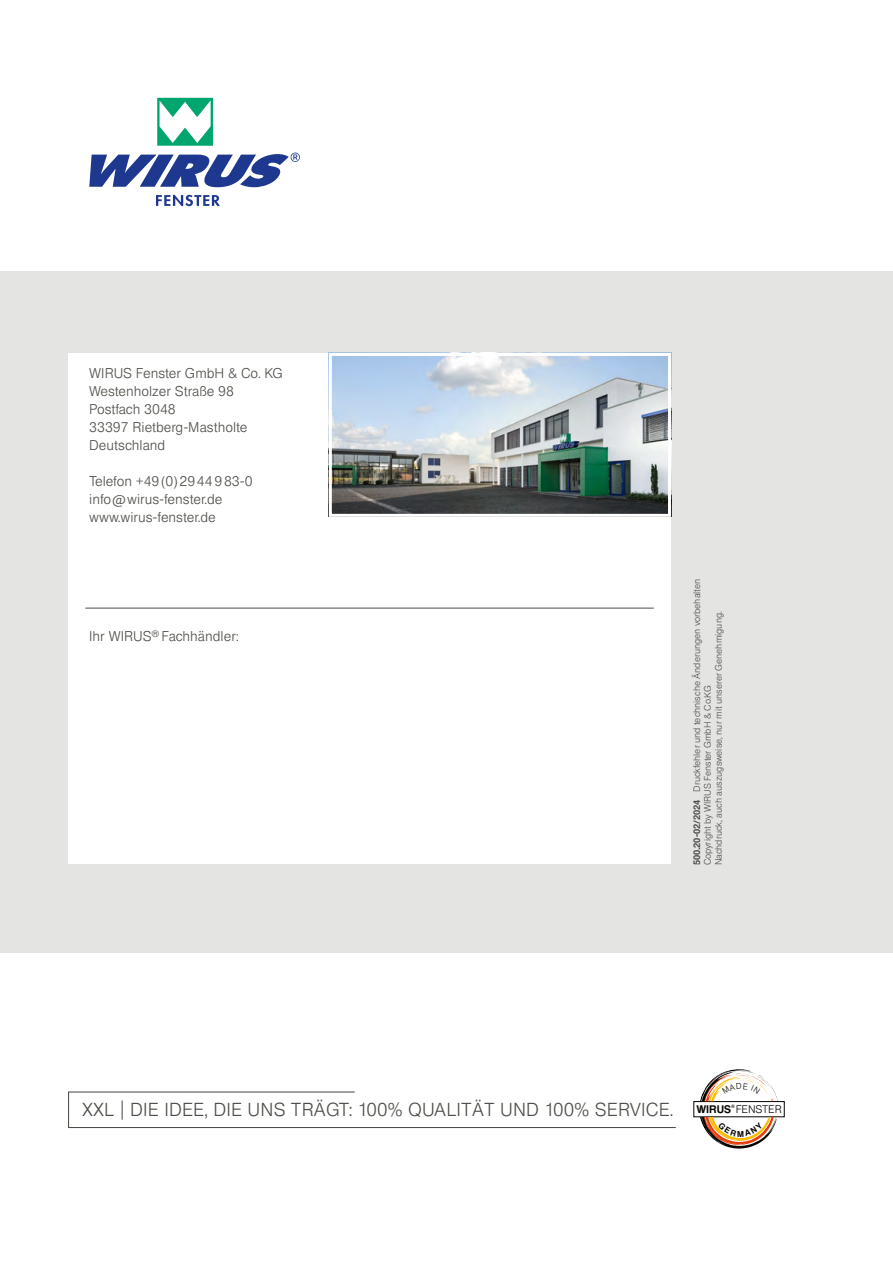
<style>
.page{position:relative;width:893px;height:1263px;background:#fff}
.page>*{position:absolute;margin:0;border:0;box-sizing:border-box;transform-origin:0 0}
.t1{font:300 18px "Europa Gro SBOP";letter-spacing:.01em;color:#4d4d47}
.t2{font:300 13.5px/18px "Europa Gro SBOP";color:#4d4d47}
.t3{font:300 10.5px "Europa Gro SBOP";color:#070400}
.t4{font:300 9px/10.8px "Europa Gro SBOP";color:#4d4d47}
.t5{font:500 4.5px "Europa Gro SBOP";color:#070400}
.s1{font-weight:500}
</style>
<div class="page">
<div style="left:0;top:271px;width:893px;height:682px;background:#e4e4e3"></div>
<svg style="left:68px;top:1091px;width:608px;height:37px"></svg>
<div style="left:693px;top:1101px;width:91px;height:16px;border:1px solid #070400"></div>
<svg style="left:89px;top:153px;width:211px;height:34px"></svg>
<svg style="left:156px;top:195px;width:64px;height:11px"></svg>
<svg style="left:157px;top:98px;width:56px;height:48px"></svg>
<div style="left:68px;top:353px;width:603px;height:510px;background:#fff"></div>
<hr style="left:85px;top:608px;width:569px;height:1px;background:#4d4d47">
<img style="left:333px;top:357px;width:334px;height:156px">
<div style="left:329px;top:353px;width:342px;height:164px;border:3px solid #fff"></div>
<svg style="left:700px;top:1069px;width:78px;height:32px"></svg>
<svg style="left:700px;top:1117px;width:78px;height:32px"></svg>
<p class="t2" style="left:89px;top:364px;width:195px">WIRUS Fenster GmbH &amp; Co. KG<br>Westenholzer Straße 98<br>Postfach 3048<br>33397 Rietberg-Mastholte<br>Deutschland</p>
<p class="t2" style="left:89px;top:472px;width:165px">Telefon +49(0)2944983-0 info@wirus-fenster.de www.wirus-fenster.de</p>
<p class="t2" style="left:89px;top:627px;width:151px">Ihr WIRUS<sup>®</sup> Fachhändler:</p>
<p class="t4" style="left:691px;top:865px;width:288px;rotate:-90deg"><span class="s1">500.20-02/2024</span> Druckfehler und technische Änderungen vorbehalten<br>Copyright by WIRUS Fenster GmbH &amp; Co.KG<br>Nachdruck, auch auszugsweise, nur mit unserer Genehmigung.</p>
<h1 class="t1" style="left:82px;top:1099px;width:593px">XXL DIE IDEE, DIE UNS TRÄGT: 100% QUALITÄT UND 100% SERVICE.</h1>
<p class="t3" style="left:696px;top:1103px;width:87px"><span class="s1">WIRUS</span> FENSTER</p>
<p class="t5" style="left:731px;top:1104px;width:5px">®</p>
</div>
